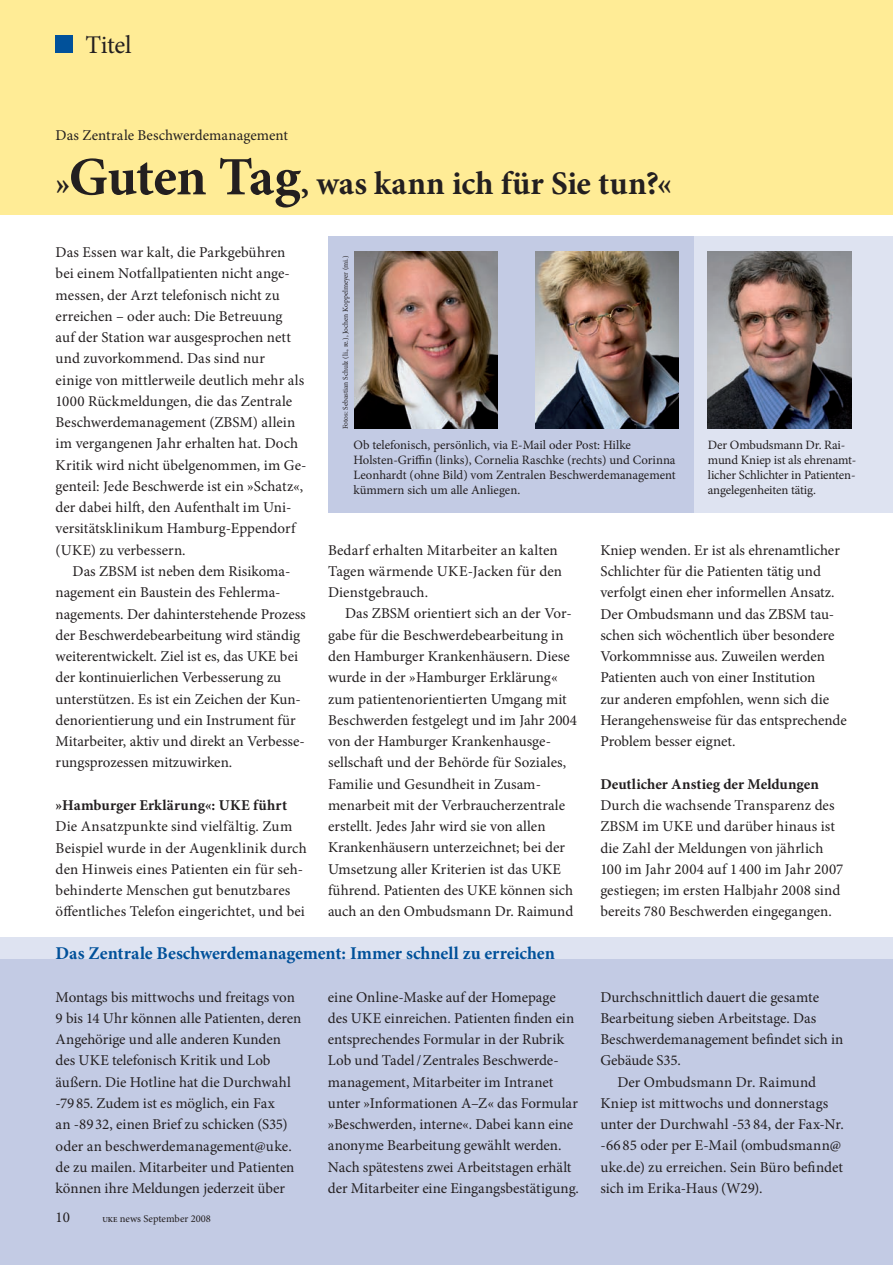
<style>
.page{position:relative;width:893px;height:1265px;background:#fff}
.page>*{position:absolute;margin:0;border:0;box-sizing:border-box;transform-origin:0 0}
.t1{font:700 33px "Minion Pro";letter-spacing:.005em;color:#231f20}
.t2{font:25.5px "Minion Pro";letter-spacing:-.015em;color:#231f20}
.t3{font:700 18px "Minion Pro";letter-spacing:-.005em;color:#01519a}
.t4{font:15px/21.3px "Minion Pro";color:#231f20}
.t5{font:700 15px "Minion Pro";letter-spacing:.005em;color:#231f20}
.t6{font:12.75px/15px "Minion Pro";letter-spacing:-.005em;color:#231f20}
.t7{font:10.5px "Minion Pro";color:#231f20}
.t8{font:7.35px "Minion Pro";letter-spacing:-.005em;color:#231f20}
.s1{font-size:54px}
.s2{font-weight:600;font-size:7.5px}
</style>
<div class="page">
<div style="left:328px;top:236px;width:564px;height:276px;background:#c3cbe4"></div>
<div style="left:0;top:0;width:892px;height:214px;background:#ffec96"></div>
<div style="left:0;top:958px;width:892px;height:306px;background:#c3cbe4"></div>
<div style="left:0;top:937px;width:892px;height:21px;background:#dee3f1"></div>
<div style="left:694px;top:236px;width:198px;height:276px;background:#dee3f1"></div>
<img style="left:707px;top:252px;width:144px;height:177px">
<img style="left:535px;top:252px;width:143px;height:177px">
<img style="left:354px;top:252px;width:143px;height:177px">
<div style="left:56px;top:36px;width:17px;height:17px;background:#01519a"></div>
<h2 class="t2" style="left:85px;top:28px;width:48px">Titel</h2>
<p class="t4" style="left:56px;top:125px;width:234px">Das Zentrale Beschwerdemanagement</p>
<h1 class="t1" style="left:56px;top:160px;width:617px">»<span class="s1">Guten Tag</span>, was kann ich für Sie tun?«</h1>
<p class="t4" style="left:56px;top:241px;width:252px">Das Essen war kalt, die Parkgebühren bei einem Notfallpatienten nicht ange&shy;messen, der Arzt telefonisch nicht zu erreichen – oder auch: Die Betreuung<br>auf der Station war ausgesprochen nett und zuvorkommend. Das sind nur<br>einige von mittlerweile deutlich mehr als 1000 Rückmeldungen, die das Zentrale Beschwerdemanagement (ZBSM) allein im vergangenen Jahr erhalten hat. Doch Kritik wird nicht übelgenommen, im Ge&shy;genteil: Jede Beschwerde ist ein »Schatz«, der dabei hilft, den Aufenthalt im Uni&shy;versitätsklinikum Hamburg-Eppendorf (UKE) zu verbessern.</p>
<p class="t4" style="left:56px;top:560px;width:251px;text-indent:17px">Das ZBSM ist neben dem Risikoma&shy;nagement ein Baustein des Fehlerma&shy;nagements. Der dahinterstehende Prozess der Beschwerdebearbeitung wird ständig weiterentwickelt. Ziel ist es, das UKE bei der kontinuierlichen Verbesserung zu unterstützen. Es ist ein Zeichen der Kun&shy;denorientierung und ein Instrument für Mitarbeiter, aktiv und direkt an Verbesse&shy;rungsprozessen mitzuwirken.</p>
<p class="t5" style="left:56px;top:794px;width:233px">»Hamburger Erklärung«: UKE führt</p>
<p class="t4" style="left:56px;top:815px;width:252px">Die Ansatzpunkte sind vielfältig. Zum Beispiel wurde in der Augenklinik durch den Hinweis eines Patienten ein für seh&shy;behinderte Menschen gut benutzbares öffentliches Telefon eingerichtet, und bei</p>
<p class="t8" style="left:340px;top:429px;width:175px;rotate:-90deg">Fotos: Sebastian Schulz (li., re.), Jochen Koppelmeyer (mi.)</p>
<p class="t6" style="left:353px;top:437px;width:324px">Ob telefonisch, persönlich, via E-Mail oder Post: Hilke Holsten-Griffin (links), Cornelia Raschke (rechts) und Corinna Leonhardt (ohne Bild) vom Zentralen Beschwerdemanagement kümmern sich um alle Anliegen.</p>
<p class="t6" style="left:707px;top:437px;width:150px">Der Ombudsmann Dr. Rai&shy;mund Kniep ist als ehrenamt&shy;licher Schlichter in Patienten&shy;angelegenheiten tätig.</p>
<p class="t4" style="left:328px;top:539px;width:235px">Bedarf erhalten Mitarbeiter an kalten<br>Tagen wärmende UKE-Jacken für den<br>Dienstgebrauch.</p>
<p class="t4" style="left:328px;top:603px;width:250px;text-indent:17px">Das ZBSM orientiert sich an der Vor&shy;gabe für die Beschwerdebearbeitung in den Hamburger Krankenhäusern. Diese wurde in der »Hamburger Erklärung« zum patientenorientierten Umgang mit Beschwerden festgelegt und im Jahr 2004 von der Hamburger Krankenhausge&shy;sellschaft und der Behörde für Soziales, Familie und Gesundheit in Zusam&shy;menarbeit mit der Verbraucherzentrale erstellt. Jedes Jahr wird sie von allen Krankenhäusern unterzeichnet; bei der Umsetzung aller Kriterien ist das UKE führend. Patienten des UKE können sich auch an den Ombudsmann Dr. Raimund</p>
<p class="t4" style="left:600px;top:539px;width:248px">Kniep wenden. Er ist als ehrenamtlicher Schlichter für die Patienten tätig und verfolgt einen eher informellen Ansatz.<br>Der Ombudsmann und das ZBSM tau&shy;schen sich wöchentlich über besondere Vorkommnisse aus. Zuweilen werden Patienten auch von einer Institution<br>zur anderen empfohlen, wenn sich die Herangehensweise für das entsprechende Problem besser eignet.</p>
<p class="t5" style="left:600px;top:773px;width:220px">Deutlicher Anstieg der Meldungen</p>
<p class="t4" style="left:600px;top:794px;width:244px">Durch die wachsende Transparenz des ZBSM im UKE und darüber hinaus ist die Zahl der Meldungen von jährlich 100 im Jahr 2004 auf 1400 im Jahr 2007 gestiegen; im ersten Halbjahr 2008 sind bereits 780 Beschwerden eingegangen.</p>
<p class="t3" style="left:56px;top:940px;width:500px">Das Zentrale Beschwerdemanagement: Immer schnell zu erreichen</p>
<p class="t4" style="left:56px;top:986px;width:247px">Montags bis mittwochs und freitags von 9 bis 14 Uhr können alle Patienten, deren Angehörige und alle anderen Kunden des UKE telefonisch Kritik und Lob äußern. Die Hotline hat die Durchwahl -7985. Zudem ist es möglich, ein Fax<br>an -8932, einen Brief zu schicken (S35) oder an beschwerdemanagement@uke. de zu mailen. Mitarbeiter und Patienten können ihre Meldungen jederzeit über</p>
<p class="t4" style="left:328px;top:986px;width:252px">eine Online-Maske auf der Homepage des UKE einreichen. Patienten finden ein entsprechendes Formular in der Rubrik Lob und Tadel/Zentrales Beschwerde&shy;management, Mitarbeiter im Intranet unter »Informationen A–Z« das Formular »Beschwerden, interne«. Dabei kann eine anonyme Bearbeitung gewählt werden.<br>Nach spätestens zwei Arbeitstagen erhält der Mitarbeiter eine Eingangsbestätigung.</p>
<p class="t4" style="left:600px;top:986px;width:220px">Durchschnittlich dauert die gesamte</p>
<p class="t4" style="left:600px;top:1007px;width:217px">Bearbeitung sieben Arbeitstage. Das</p>
<p class="t4" style="left:600px;top:1028px;width:244px">Beschwerdemanagement befindet sich in</p>
<p class="t4" style="left:600px;top:1049px;width:82px">Gebäude S35.</p>
<p class="t4" style="left:617px;top:1071px;width:200px">Der Ombudsmann Dr. Raimund</p>
<p class="t4" style="left:600px;top:1092px;width:229px">Kniep ist mittwochs und donnerstags</p>
<p class="t4" style="left:600px;top:1113px;width:245px">unter der Durchwahl -53 84, der Fax-Nr.</p>
<p class="t4" style="left:600px;top:1134px;width:242px">-66 85 oder per E-Mail (ombudsmann@</p>
<p class="t4" style="left:600px;top:1156px;width:244px">uke.de) zu erreichen. Sein Büro befindet</p>
<p class="t4" style="left:600px;top:1177px;width:164px">sich im Erika-Haus (W29).</p>
<p class="t4" style="left:56px;top:1206px;width:16px">10</p>
<p class="t7" style="left:102px;top:1211px;width:110px"><span class="s2">UKE</span> news September 2008</p>
</div>
